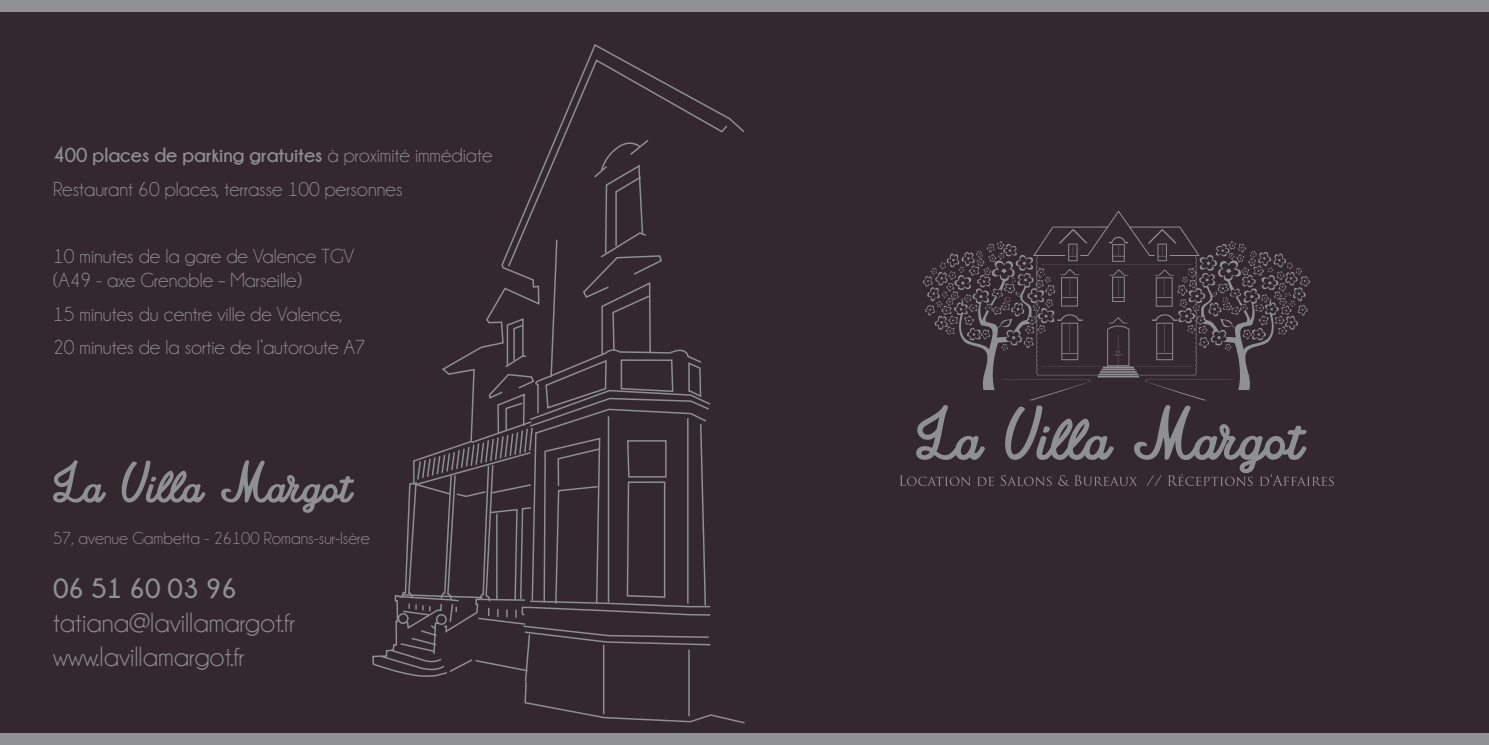
<style>
.page{position:relative;width:1489px;height:745px;background:#fff}
.page>*{position:absolute;margin:0;border:0;box-sizing:border-box;transform-origin:0 0}
.t1{font:28px "Champagne&Limousines";color:#8e9094}
.t2{font:700 28px "Champagne&Limousines";color:#8e9094}
.t3{font:20.47px/24.5px "Champagne&Limousines";color:#8e9094}
.t4{font:700 20.47px "Champagne&Limousines";color:#8e9094}
.t5{font:17.5px "Champagne&Limousines";color:#8e9094}
.s1{font-weight:400}
</style>
<div class="page">
<div style="left:0;top:0;width:1488px;height:744px;background:#34282f"></div>
<div style="left:0;top:0;width:1488px;height:11px;background:#8e9094"></div>
<div style="left:0;top:733px;width:1488px;height:11px;background:#8e9094"></div>
<svg style="left:922px;top:210px;width:387px;height:190px"></svg>
<svg style="left:977px;top:476px;width:16px;height:9px"></svg>
<svg style="left:900px;top:475px;width:70px;height:10px"></svg>
<svg style="left:1000px;top:405px;width:333px;height:80px"></svg>
<svg style="left:916px;top:405px;width:69px;height:54px"></svg>
<svg style="left:221px;top:460px;width:133px;height:52px"></svg>
<svg style="left:122px;top:460px;width:83px;height:42px"></svg>
<svg style="left:53px;top:460px;width:53px;height:42px"></svg>
<svg style="left:555px;top:58px;width:173px;height:79px"></svg>
<svg style="left:378px;top:137px;width:367px;height:587px"></svg>
<p class="t4" style="left:53px;top:143px;width:441px">400 places de parking gratuites <span class="s1">à proximité immédiate</span></p>
<p class="t3" style="left:53px;top:176px;width:351px">Restaurant 60 places, terrasse 100 personnes</p>
<p class="t3" style="left:53px;top:243px;width:303px">10 minutes de la gare de Valence TGV (A49 - axe Grenoble – Marseille)</p>
<p class="t3" style="left:53px;top:302px;width:291px">15 minutes du centre ville de Valence,</p>
<p class="t3" style="left:53px;top:335px;width:314px">20 minutes de la sortie de l’autoroute A7</p>
<p class="t5" style="left:53px;top:528px;width:318px">57, avenue Gambetta - 26100 Romans-sur-Isère</p>
<p class="t2" style="left:53px;top:572px;width:185px">06 51 60 03 96</p>
<p class="t1" style="left:53px;top:608px;width:243px">tatiana@lavillamargot.fr</p>
<p class="t1" style="left:53px;top:641px;width:193px">www.lavillamargot.fr</p>
</div>
